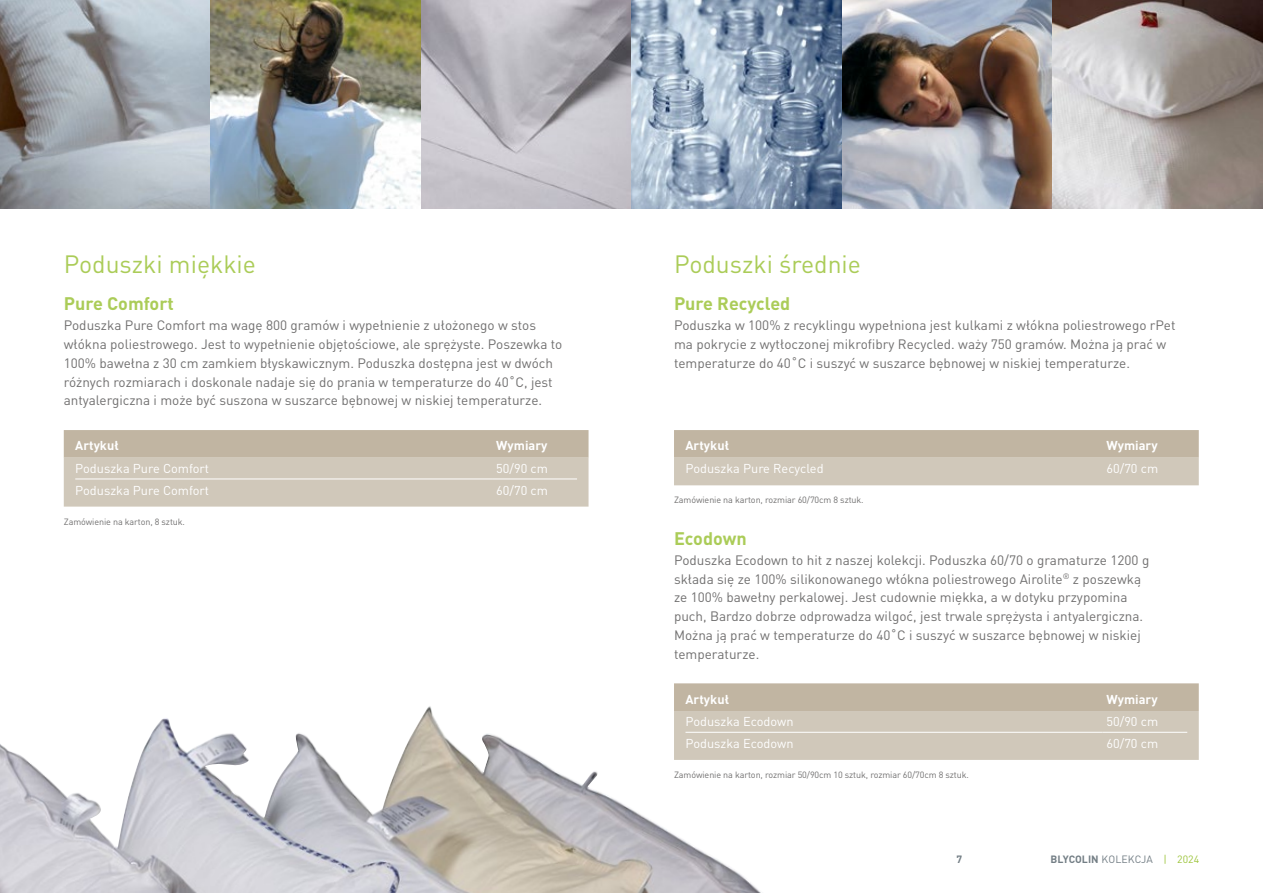
<style>
.page{position:relative;width:1263px;height:893px;background:#fff}
.page>*{position:absolute;margin:0;border:0;box-sizing:border-box;transform-origin:0 0}
.t1{font:24.75px "DIN Pro";color:#abcc58}
.t2{font:700 18px "DIN Pro";color:#abcc58}
.t3{font:13.5px/18.8px "DIN Pro";color:#706f6f}
.t4{font:12.75px "DIN Pro";color:#fff}
.t5{font:700 12.75px "DIN Pro";color:#fff}
.t6{font:700 10.5px "DIN Pro";letter-spacing:.01em;color:#737e85}
.t7{font:9px "DIN Pro";letter-spacing:-.01em;color:#706f6f}
.s1{font-weight:400}
.s2{font-weight:400;color:#9dc53c}
</style>
<div class="page">
<svg style="left:64px;top:430px;width:524px;height:77px;background:#cbc1b2"></svg>
<hr style="left:75px;top:479px;width:417px;height:1px;background:#fff">
<hr style="left:492px;top:479px;width:85px;height:1px;background:#fff">
<img style="left:0;top:0;width:210px;height:208px">
<img style="left:210px;top:0;width:211px;height:208px">
<svg style="left:421px;top:0;width:210px;height:208px;background:#bcbac0"></svg>
<svg style="left:631px;top:0;width:211px;height:208px;background:#91a4ba"></svg>
<img style="left:842px;top:0;width:210px;height:208px">
<svg style="left:1052px;top:0;width:211px;height:208px;background:#a9a29f"></svg>
<img style="left:0;top:706px;width:761px;height:187px">
<svg style="left:674px;top:430px;width:525px;height:55px;background:#c8beae"></svg>
<svg style="left:674px;top:683px;width:525px;height:77px;background:#cac1b1"></svg>
<hr style="left:685px;top:732px;width:417px;height:1px;background:#fff">
<hr style="left:1102px;top:732px;width:85px;height:1px;background:#fff">
<h1 class="t1" style="left:64px;top:247px;width:194px">Poduszki miękkie</h1>
<h2 class="t2" style="left:64px;top:291px;width:112px">Pure Comfort</h2>
<p class="t3" style="left:64px;top:315px;width:500px">Poduszka Pure Comfort ma wagę 800 gramów i wypełnienie z ułożonego w stos włókna poliestrowego. Jest to wypełnienie objętościowe, ale sprężyste. Poszewka to 100% bawełna z 30 cm zamkiem błyskawicznym. Poduszka dostępna jest w dwóch różnych rozmiarach i doskonale nadaje się do prania w temperaturze do 40˚C, jest antyalergiczna i może być suszona w suszarce bębnowej w niskiej temperaturze.</p>
<p class="t5" style="left:75px;top:437px;width:45px">Artykuł</p>
<p class="t5" style="left:496px;top:437px;width:53px">Wymiary</p>
<p class="t4" style="left:75px;top:460px;width:135px">Poduszka Pure Comfort</p>
<p class="t4" style="left:496px;top:460px;width:53px">50/90 cm</p>
<p class="t4" style="left:75px;top:481px;width:135px">Poduszka Pure Comfort</p>
<p class="t4" style="left:496px;top:481px;width:53px">60/70 cm</p>
<p class="t7" style="left:64px;top:515px;width:123px">Zamówienie na karton, 8 sztuk.</p>
<h1 class="t1" style="left:674px;top:247px;width:188px">Poduszki średnie</h1>
<h2 class="t2" style="left:674px;top:291px;width:118px">Pure Recycled</h2>
<p class="t3" style="left:674px;top:315px;width:503px">Poduszka w 100% z recyklingu wypełniona jest kulkami z włókna poliestrowego rPet ma pokrycie z wytłoczonej mikrofibry Recycled. waży 750 gramów. Można ją prać w temperaturze do 40˚C i suszyć w suszarce bębnowej w niskiej temperaturze.</p>
<p class="t5" style="left:685px;top:437px;width:45px">Artykuł</p>
<p class="t5" style="left:1106px;top:437px;width:53px">Wymiary</p>
<p class="t4" style="left:685px;top:460px;width:140px">Poduszka Pure Recycled</p>
<p class="t4" style="left:1106px;top:460px;width:53px">60/70 cm</p>
<p class="t7" style="left:674px;top:494px;width:191px">Zamówienie na karton, rozmiar 60/70cm 8 sztuk.</p>
<h2 class="t2" style="left:674px;top:526px;width:74px">Ecodown</h2>
<p class="t3" style="left:674px;top:550px;width:477px">Poduszka Ecodown to hit z naszej kolekcji. Poduszka 60/70 o gramaturze 1200 g składa się ze 100% silikonowanego włókna poliestrowego Airolite<sup>®</sup> z poszewką ze 100% bawełny perkalowej. Jest cudownie miękka, a w dotyku przypomina puch, Bardzo dobrze odprowadza wilgoć, jest trwale sprężysta i antyalergiczna.<br>Można ją prać w temperaturze do 40˚C i suszyć w suszarce bębnowej w niskiej temperaturze.</p>
<p class="t5" style="left:685px;top:690px;width:45px">Artykuł</p>
<p class="t5" style="left:1106px;top:690px;width:53px">Wymiary</p>
<p class="t4" style="left:685px;top:713px;width:110px">Poduszka Ecodown</p>
<p class="t4" style="left:1106px;top:713px;width:53px">50/90 cm</p>
<p class="t4" style="left:685px;top:735px;width:110px">Poduszka Ecodown</p>
<p class="t4" style="left:1106px;top:735px;width:53px">60/70 cm</p>
<p class="t7" style="left:674px;top:768px;width:296px">Zamówienie na karton, rozmiar 50/90cm 10 sztuk, rozmiar 60/70cm 8 sztuk.</p>
<p class="t6" style="left:956px;top:852px;width:7px">7</p>
<p class="t6" style="left:1050px;top:852px;width:150px">BLYCOLIN <span class="s1">KOLEKCJA</span> <span class="s2">| 2024</span></p>
</div>
